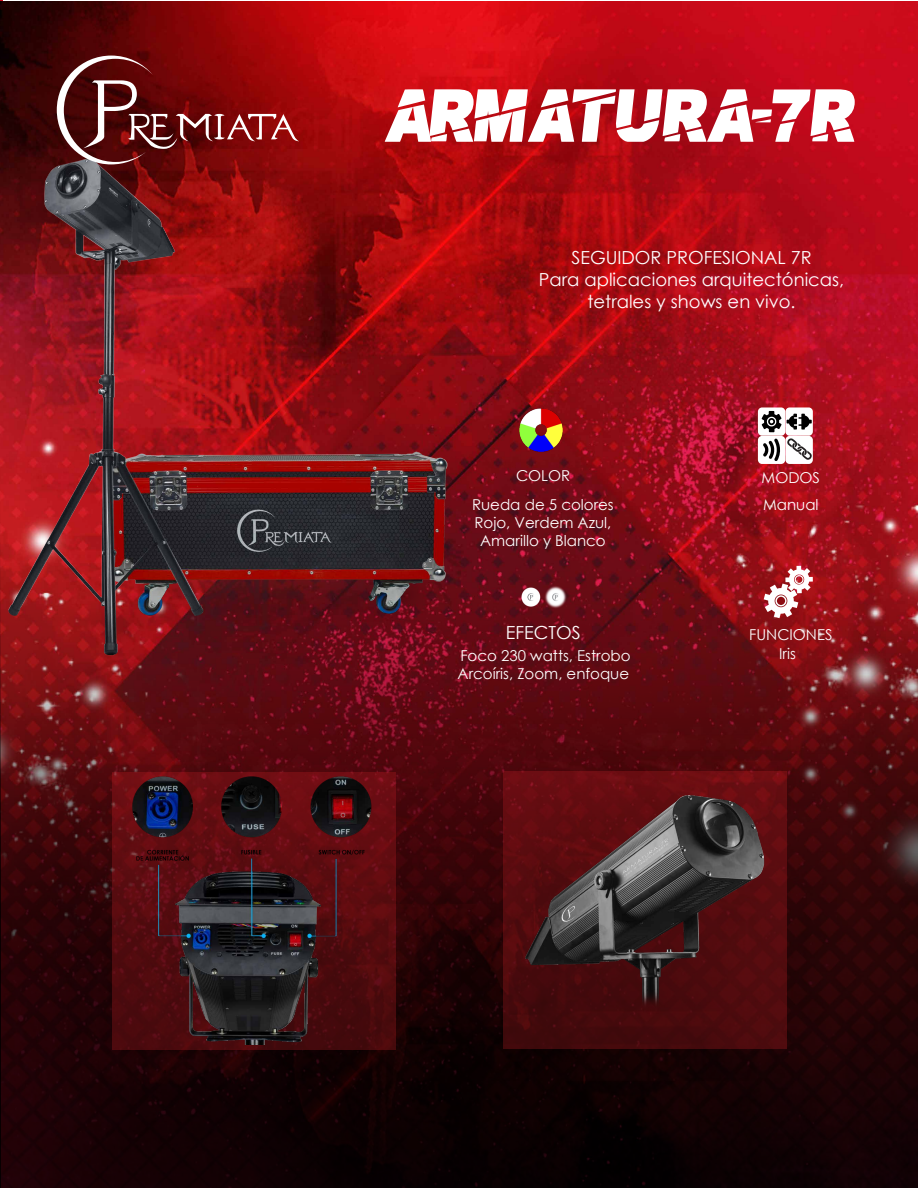
<style>
.page{position:relative;width:918px;height:1188px;background:#fff}
.page>*{position:absolute;margin:0;border:0;box-sizing:border-box;transform-origin:0 0}
.t1{font:75px "Payb Ack";color:#fff}
.t2{font:18px "Century Gothic";color:#fff}
.t3{font:15px/18px "Century Gothic";color:#fff;text-align:center}
</style>
<div class="page">
<img style="left:0;top:0;width:918px;height:1188px">
<svg style="left:112px;top:772px;width:284px;height:278px;background:#510b0e"></svg>
<div style="left:503px;top:771px;width:284px;height:278px;background:linear-gradient(to bottom,#6b0d12,#470a0d)"></div>
<img style="left:0;top:104px;width:505px;height:603px">
<img style="left:510px;top:771px;width:268px;height:269px">
<img style="left:114px;top:767px;width:278px;height:277px">
<svg style="left:57px;top:56px;width:242px;height:108px;background:#7e2223"></svg>
<div style="left:758px;top:407px;width:27px;height:29px;background:#fff;border-radius:4px"></div>
<div style="left:785px;top:407px;width:28px;height:29px;background:#fff;border-radius:4px"></div>
<div style="left:785px;top:436px;width:28px;height:28px;background:#fff;border-radius:4px"></div>
<div style="left:758px;top:436px;width:27px;height:28px;background:#fff;border-radius:4px"></div>
<svg style="left:787px;top:438px;width:25px;height:22px"></svg>
<svg style="left:762px;top:411px;width:50px;height:21px"></svg>
<svg style="left:763px;top:439px;width:17px;height:22px"></svg>
<svg style="left:764px;top:566px;width:49px;height:52px"></svg>
<img style="left:516px;top:406px;width:49px;height:48px">
<img style="left:519px;top:572px;width:49px;height:49px">
<p class="t1" style="left:385px;top:79px;width:472px">ARMATURA-7R</p>
<p class="t2" style="left:571px;top:245px;width:242px">SEGUIDOR PROFESIONAL 7R</p>
<p class="t2" style="left:539px;top:267px;width:307px">Para aplicaciones arquitectónicas,</p>
<p class="t2" style="left:587px;top:288px;width:210px">tetrales y shows en vivo.</p>
<p class="t3" style="left:516px;top:466px;width:56px">COLOR</p>
<p class="t3" style="left:762px;top:468px;width:60px">MODOS</p>
<p class="t3" style="left:472px;top:496px;width:143px">Rueda de 5 colores</p>
<p class="t3" style="left:475px;top:514px;width:138px">Rojo, Verdem Azul,<br>Amarillo y Blanco</p>
<p class="t3" style="left:763px;top:496px;width:57px">Manual</p>
<p class="t2" style="left:506px;top:620px;width:76px">EFECTOS</p>
<p class="t3" style="left:749px;top:625px;width:85px">FUNCIONES</p>
<p class="t3" style="left:460px;top:646px;width:172px">Foco 230 watts, Estrobo</p>
<p class="t3" style="left:458px;top:664px;width:173px">Arcoíris, Zoom, enfoque</p>
<p class="t3" style="left:779px;top:644px;width:18px">Iris</p>
</div>
